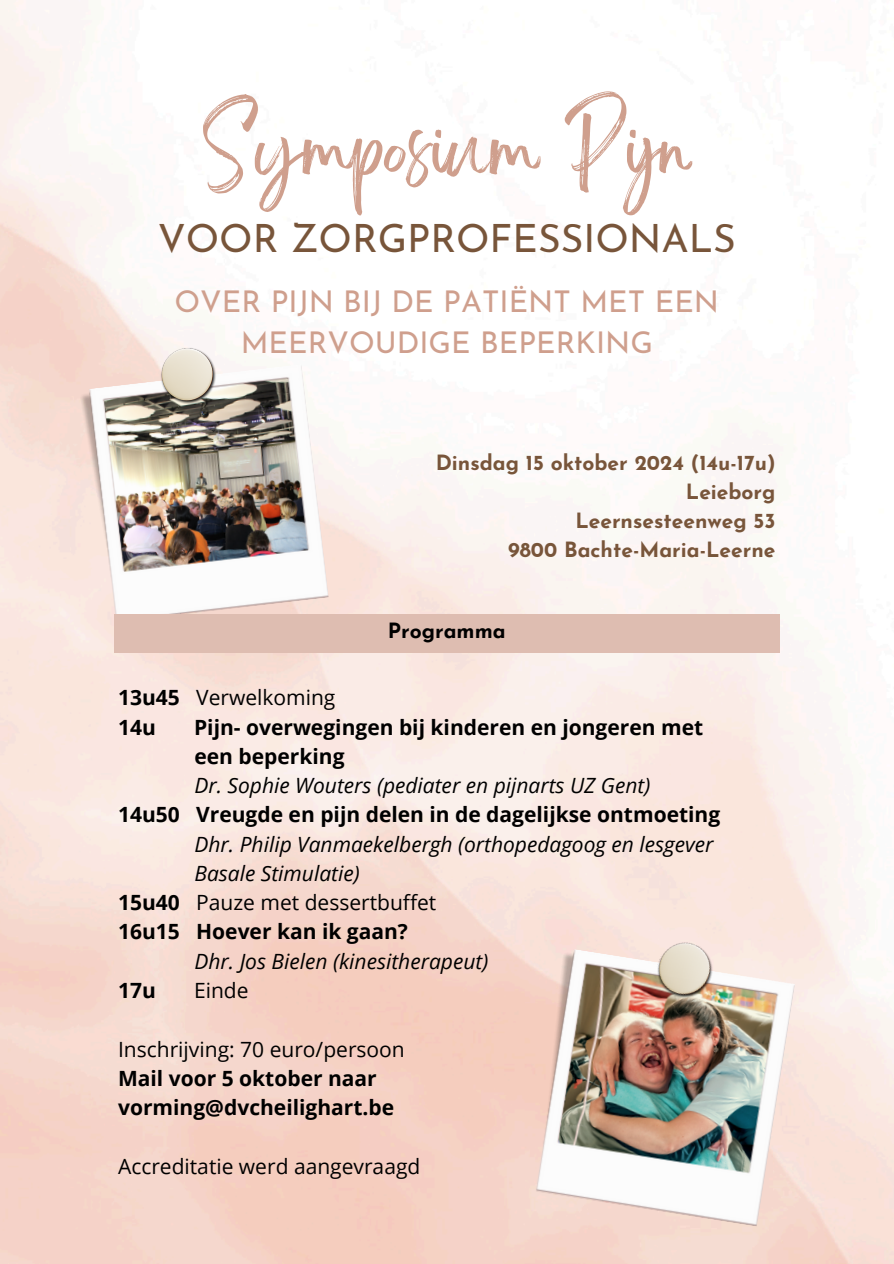
<style>
.page{position:relative;width:894px;height:1264px;background:#fff}
.page>*{position:absolute;margin:0;border:0;box-sizing:border-box;transform-origin:0 0}
.t1{font:63px "Brightwall";color:#cf9f8d}
.t2{font:39px "Josefin Sans";color:#78553a}
.t3{font:30px/41.7px "Josefin Sans";color:#cf9f8d;text-align:center}
.t4{font:700 21px "Open Sans";color:#000}
.t5{font:italic 21px "Open Sans";color:#000}
.t6{font:21px "Open Sans";color:#000}
.t7{font:700 21px/29.2px "Josefin Sans";color:#78553a;text-align:right}
.t8{font:700 21px "Josefin Sans";color:#000}
.s1{font-weight:700}
</style>
<div class="page">
<img style="left:79px;top:364px;width:250px;height:259px">
<img style="left:525px;top:947px;width:270px;height:279px">
<div style="left:114px;top:614px;width:665px;height:38px;background:#debdb1"></div>
<img style="left:160px;top:347px;width:56px;height:57px">
<img style="left:647px;top:934px;width:74px;height:74px">
<p class="t1" style="left:202px;top:126px;width:489px">Symposium Pijn</p>
<h4 class="t2" style="left:158px;top:222px;width:579px">VOOR ZORGPROFESSIONALS</h4>
<p class="t3" style="left:174px;top:283px;width:546px">OVER PIJN BIJ DE PATIËNT MET EEN<br>MEERVOUDIGE BEPERKING</p>
<h4 class="t7" style="left:435px;top:450px;width:341px">Dinsdag 15 oktober 2024 (14u-17u)<br>Leieborg<br>Leernsesteenweg 53<br>9800 Bachte-Maria-Leerne</h4>
<p class="t8" style="left:388px;top:622px;width:119px">Programma</p>
<p class="t6" style="left:118px;top:683px;width:219px"><span class="s1">13u45</span> Verwelkoming</p>
<p class="t4" style="left:118px;top:712px;width:39px">14u</p>
<p class="t4" style="left:194px;top:712px;width:510px">Pijn- overwegingen bij kinderen en jongeren met</p>
<p class="t4" style="left:194px;top:741px;width:151px">een beperking</p>
<p class="t5" style="left:194px;top:770px;width:457px">Dr. Sophie Wouters (pediater en pijnarts UZ Gent)</p>
<p class="t4" style="left:118px;top:800px;width:603px">14u50 Vreugde en pijn delen in de dagelijkse ontmoeting</p>
<p class="t5" style="left:194px;top:829px;width:520px">Dhr. Philip Vanmaekelbergh (orthopedagoog en lesgever</p>
<p class="t5" style="left:194px;top:858px;width:167px">Basale Stimulatie)</p>
<p class="t6" style="left:118px;top:887px;width:320px"><span class="s1">15u40</span> Pauze met dessertbuffet</p>
<p class="t4" style="left:118px;top:917px;width:291px">16u15 Hoever kan ik gaan?</p>
<p class="t5" style="left:194px;top:946px;width:295px">Dhr. Jos Bielen (kinesitherapeut)</p>
<p class="t4" style="left:118px;top:975px;width:39px">17u</p>
<p class="t6" style="left:194px;top:975px;width:56px">Einde</p>
<p class="t6" style="left:118px;top:1034px;width:288px">Inschrijving: 70 euro/persoon</p>
<p class="t4" style="left:118px;top:1063px;width:260px">Mail voor 5 oktober naar</p>
<p class="t4" style="left:118px;top:1092px;width:277px">vorming@dvcheilighart.be</p>
<p class="t6" style="left:118px;top:1151px;width:304px">Accreditatie werd aangevraagd</p>
</div>
